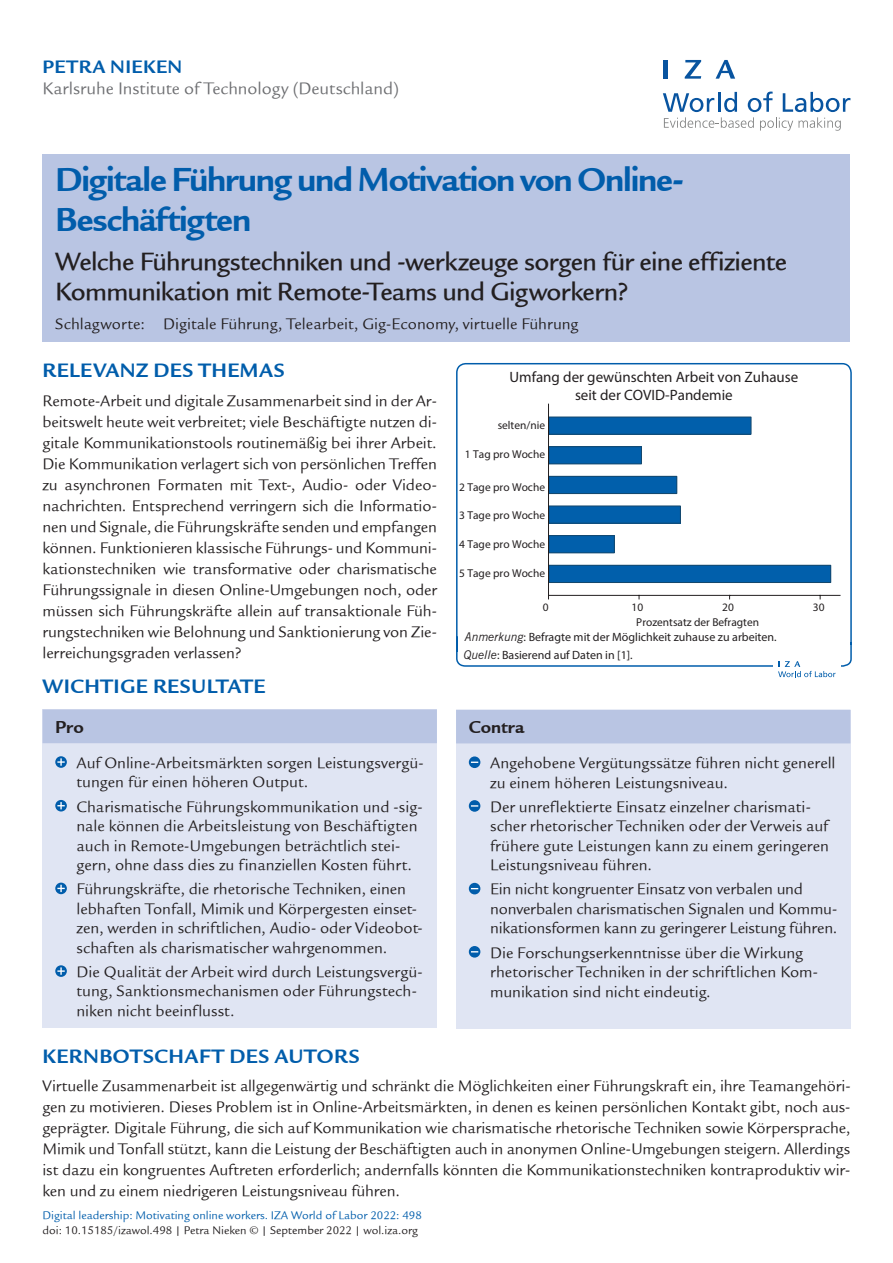
<style>
.page{position:relative;width:893px;height:1263px;background:#fff}
.page>*{position:absolute;margin:0;border:0;box-sizing:border-box;transform-origin:0 0}
.Cover__Title{font:36px/40.5px "Legacy Sans ITCTT Bold";letter-spacing:-.035em;color:#015dab}
.Cover__Subtitle{font:27px/30px "Legacy Sans Md ITCTT Medium";letter-spacing:-.025em;color:#231f20}
.Cover__Header{font:21px "Legacy Sans ITCTT Bold";letter-spacing:.025em;color:#015dab}
.Cover__DOI_Informati{font:21px "Legacy Sans ITCTT Bold";letter-spacing:.02em;color:#015dab}
.Cover__AuthorName{font:19.5px "Legacy Sans ITCTT Bold";letter-spacing:.02em;color:#015dab}
.Cover__Pro_Con_Heade{font:18.75px "Legacy Sans ITCTT Bold";color:#231f20}
.Cover__Affiliation{font:18px "Legacy Sans ITCTT Book";color:#6c6d70}
.Cover__Pro_Con_Bulle{font:16.5px/19.5px "Legacy Sans ITCTT Book";color:#231f20}
.Cover__Bodytext{font:16.5px/21px "Legacy Sans ITCTT Book";letter-spacing:-.005em;color:#231f20;text-align:justify}
.Cover__DOI_Informati-2{font:16.5px/21px "Legacy Sans ITCTT Book";letter-spacing:-.005em;color:#231f20;text-align:justify}
.Cover__Keywords{font:16.5px "Legacy Sans ITCTT Book";color:#231f20}
.t1{font:15px/18px "News Gothic BT";color:#231f20;text-align:center}
.Cover__DOI_Informati-3{font:12px/15px "Legacy Sans ITCTT Book";color:#015dab}
.t2{font:12px "News Gothic BT";color:#231f20}
.t3{font:11.4px "News Gothic BT";color:#231f20}
.s1{font-style:italic}
.s2{color:#231f20}
.s3{font-family:"Legacy Sans Std";color:#231f20}
</style>
<div class="page">
<svg style="left:663px;top:92px;width:187px;height:39px"></svg>
<hr style="left:664px;top:60px;width:4px;height:19px;background:#0854a0">
<svg style="left:685px;top:60px;width:16px;height:19px"></svg>
<svg style="left:716px;top:60px;width:19px;height:19px"></svg>
<svg style="left:456px;top:363px;width:396px;height:304px"></svg>
<div style="left:773px;top:656px;width:68px;height:27px;background:#fff"></div>
<svg style="left:778px;top:661px;width:58px;height:16px"></svg>
<div style="left:548px;top:565px;width:283px;height:18px;background:#015fab"></div>
<div style="left:548px;top:565px;width:283px;height:18px;border:1px solid #15486d"></div>
<div style="left:548px;top:535px;width:67px;height:18px;background:#015fab"></div>
<div style="left:548px;top:535px;width:67px;height:18px;border:1px solid #15486d"></div>
<div style="left:548px;top:506px;width:133px;height:17px;background:#015fab"></div>
<div style="left:548px;top:506px;width:133px;height:17px;border:1px solid #15486d"></div>
<div style="left:548px;top:476px;width:129px;height:18px;background:#015fab"></div>
<div style="left:548px;top:476px;width:129px;height:18px;border:1px solid #15486d"></div>
<div style="left:548px;top:446px;width:94px;height:18px;background:#015fab"></div>
<div style="left:548px;top:446px;width:94px;height:18px;border:1px solid #15486d"></div>
<div style="left:548px;top:417px;width:203px;height:17px;background:#015fab"></div>
<div style="left:548px;top:417px;width:203px;height:17px;border:1px solid #15486d"></div>
<hr style="left:548px;top:595px;width:292px;height:1px;background:#231f20">
<hr style="left:548px;top:404px;width:1px;height:191px;background:#231f20">
<div style="left:43px;top:154px;width:807px;height:188px;background:#b9c5e3"></div>
<div style="left:43px;top:710px;width:394px;height:318px;background:#e0e5f3"></div>
<div style="left:43px;top:709px;width:394px;height:34px;background:#b9c5e3"></div>
<svg style="left:55px;top:756px;width:12px;height:12px"></svg>
<svg style="left:57px;top:758px;width:8px;height:8px"></svg>
<svg style="left:55px;top:800px;width:12px;height:11px"></svg>
<svg style="left:57px;top:802px;width:8px;height:7px"></svg>
<svg style="left:55px;top:883px;width:12px;height:11px"></svg>
<svg style="left:57px;top:885px;width:8px;height:7px"></svg>
<svg style="left:55px;top:965px;width:12px;height:12px"></svg>
<svg style="left:57px;top:967px;width:8px;height:8px"></svg>
<div style="left:456px;top:710px;width:394px;height:318px;background:#e0e5f3"></div>
<div style="left:456px;top:710px;width:394px;height:33px;background:#b9c5e3"></div>
<div style="left:469px;top:756px;width:11px;height:12px;background:#015dab;border-radius:50%"></div>
<svg style="left:471px;top:761px;width:7px;height:2px"></svg>
<div style="left:469px;top:800px;width:11px;height:12px;background:#015dab;border-radius:50%"></div>
<svg style="left:471px;top:805px;width:7px;height:2px"></svg>
<svg style="left:469px;top:883px;width:11px;height:11px"></svg>
<svg style="left:469px;top:946px;width:11px;height:11px"></svg>
<p class="Cover__AuthorName" style="left:43px;top:55px;width:141px">PETRA NIEKEN</p>
<p class="Cover__Affiliation" style="left:43px;top:79px;width:358px">Karlsruhe Institute of Technology (Deutschland)</p>
<p class="Cover__Title" style="left:55px;top:159px;width:630px">Digitale Führung und Motivation von Online-<br>Beschäftigten</p>
<p class="Cover__Subtitle" style="left:55px;top:246px;width:733px">Welche Führungstechniken und -werkzeuge sorgen für eine effiziente<br>Kommunikation mit Remote-Teams und Gigworkern?</p>
<p class="Cover__Keywords" style="left:55px;top:315px;width:525px">Schlagworte: Digitale Führung, Telearbeit, Gig-Economy, virtuelle Führung</p>
<p class="Cover__Header" style="left:43px;top:358px;width:244px">RELEVANZ DES THEMAS</p>
<p class="Cover__Bodytext" style="left:43px;top:390px;width:396px">Remote-Arbeit und digitale Zusammenarbeit sind in der Ar&shy;beitswelt heute weit verbreitet; viele Beschäftigte nutzen di&shy;gitale Kommunikationstools routinemäßig bei ihrer Arbeit.<br>Die Kommunikation verlagert sich von persönlichen Treffen zu asynchronen Formaten mit Text-, Audio- oder Video&shy;nachrichten. Entsprechend verringern sich die Informatio&shy;nen und Signale, die Führungskräfte senden und empfangen können. Funktionieren klassische Führungs- und Kommuni&shy;kationstechniken wie transformative oder charismatische Führungssignale in diesen Online-Umgebungen noch, oder müssen sich Führungskräfte allein auf transaktionale Füh&shy;rungstechniken wie Belohnung und Sanktionierung von Zie&shy;lerreichungsgraden verlassen?</p>
<p class="Cover__Header" style="left:43px;top:674px;width:225px">WICHTIGE RESULTATE</p>
<p class="Cover__Pro_Con_Heade" style="left:55px;top:716px;width:30px">Pro</p>
<p class="Cover__Pro_Con_Bulle" style="left:77px;top:753px;width:349px">Auf Online-Arbeitsmärkten sorgen Leistungsvergü&shy;tungen für einen höheren Output.</p>
<p class="Cover__Pro_Con_Bulle" style="left:77px;top:797px;width:347px">Charismatische Führungskommunikation und -sig&shy;nale können die Arbeitsleistung von Beschäftigten auch in Remote-Umgebungen beträchtlich stei&shy;gern, ohne dass dies zu finanziellen Kosten führt.</p>
<p class="Cover__Pro_Con_Bulle" style="left:77px;top:879px;width:348px">Führungskräfte, die rhetorische Techniken, einen lebhaften Tonfall, Mimik und Körpergesten einset&shy;zen, werden in schriftlichen, Audio- oder Videobot&shy;schaften als charismatischer wahrgenommen.</p>
<p class="Cover__Pro_Con_Bulle" style="left:77px;top:962px;width:348px">Die Qualität der Arbeit wird durch Leistungsvergü&shy;tung, Sanktionsmechanismen oder Führungstech&shy;niken nicht beeinflusst.</p>
<p class="t1" style="left:509px;top:367px;width:290px">Umfang der gewünschten Arbeit von Zuhause seit der COVID-Pandemie</p>
<p class="t3" style="left:498px;top:418px;width:49px">selten/nie</p>
<p class="t3" style="left:465px;top:447px;width:82px">1 Tag pro Woche</p>
<p class="t3" style="left:459px;top:481px;width:87px">2 Tage pro Woche</p>
<p class="t3" style="left:459px;top:508px;width:87px">3 Tage pro Woche</p>
<p class="t3" style="left:459px;top:537px;width:87px">4 Tage pro Woche</p>
<p class="t3" style="left:459px;top:566px;width:87px">5 Tage pro Woche</p>
<p class="t3" style="left:543px;top:600px;width:7px">0</p>
<p class="t3" style="left:632px;top:600px;width:13px">10</p>
<p class="t3" style="left:722px;top:600px;width:13px">20</p>
<p class="t3" style="left:813px;top:600px;width:13px">30</p>
<p class="t3" style="left:636px;top:615px;width:124px">Prozentsatz der Befragten</p>
<p class="t2" style="left:465px;top:629px;width:313px"><span class="s1">Anmerkung</span>: Befragte mit der Möglichkeit zuhause zu arbeiten.</p>
<p class="t2" style="left:464px;top:647px;width:170px"><span class="s1">Quelle</span>: Basierend auf Daten in [1].</p>
<p class="Cover__Pro_Con_Heade" style="left:469px;top:716px;width:57px">Contra</p>
<p class="Cover__Pro_Con_Bulle" style="left:490px;top:753px;width:347px">Angehobene Vergütungssätze führen nicht generell zu einem höheren Leistungsniveau.</p>
<p class="Cover__Pro_Con_Bulle" style="left:490px;top:797px;width:340px">Der unreflektierte Einsatz einzelner charismati&shy;scher rhetorischer Techniken oder der Verweis auf frühere gute Leistungen kann zu einem geringeren Leistungsniveau führen.</p>
<p class="Cover__Pro_Con_Bulle" style="left:490px;top:880px;width:349px">Ein nicht kongruenter Einsatz von verbalen und nonverbalen charismatischen Signalen und Kommu&shy;nikationsformen kann zu geringerer Leistung führen.</p>
<p class="Cover__Pro_Con_Bulle" style="left:490px;top:943px;width:330px">Die Forschungserkenntnisse über die Wirkung rhetorischer Techniken in der schriftlichen Kom&shy;munikation sind nicht eindeutig.</p>
<p class="Cover__DOI_Informati" style="left:43px;top:1044px;width:319px">KERNBOTSCHAFT DES AUTORS</p>
<p class="Cover__DOI_Informati-2" style="left:43px;top:1075px;width:810px">Virtuelle Zusammenarbeit ist allgegenwärtig und schränkt die Möglichkeiten einer Führungskraft ein, ihre Teamangehöri&shy;gen zu motivieren. Dieses Problem ist in Online-Arbeitsmärkten, in denen es keinen persönlichen Kontakt gibt, noch aus&shy;geprägter. Digitale Führung, die sich auf Kommunikation wie charismatische rhetorische Techniken sowie Körpersprache, Mimik und Tonfall stützt, kann die Leistung der Beschäftigten auch in anonymen Online-Umgebungen steigern. Allerdings ist dazu ein kongruentes Auftreten erforderlich; andernfalls könnten die Kommunikationstechniken kontraproduktiv wir&shy;ken und zu einem niedrigeren Leistungsniveau führen.</p>
<p class="Cover__DOI_Informati-3" style="left:43px;top:1207px;width:381px">Digital leadership: Motivating online workers. IZA World of Labor 2022: 498 <span class="s2">doi: 10.15185/izawol.498 | Petra Nieken © |</span> <span class="s3">September</span> <span class="s2">2022 | wol.iza.org</span></p>
</div>
